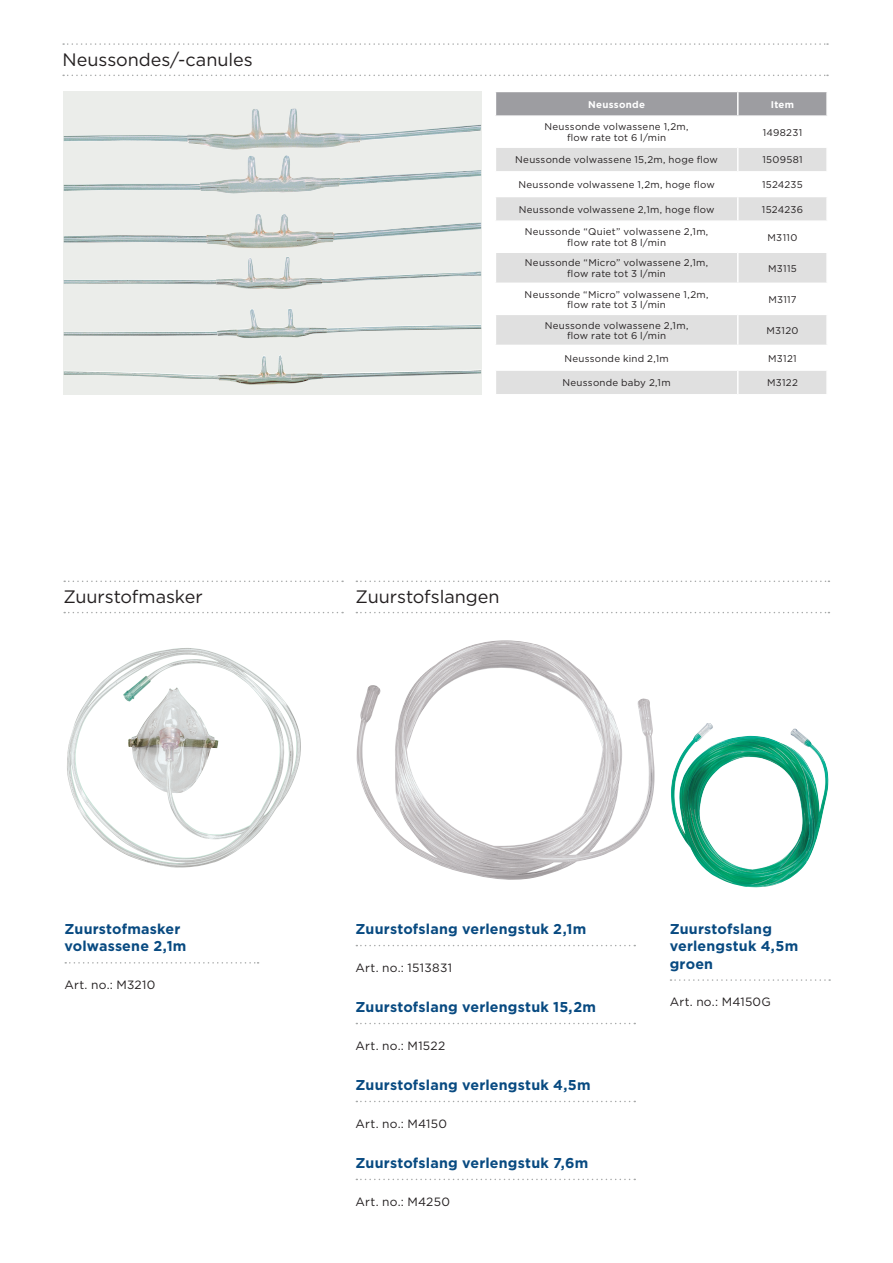
<style>
.page{position:relative;width:893px;height:1263px;background:#fff}
.page>*{position:absolute;margin:0;border:0;box-sizing:border-box;transform-origin:0 0}
.t1{font:18px "Gotham";color:#231f20}
.t2{font:700 14.25px/17.2px "Gotham";letter-spacing:.015em;color:#084a81}
.t3{font:12px "Gotham";letter-spacing:.025em;color:#231f20}
.t4{font:9.75px/10.5px "Gotham";letter-spacing:.025em;color:#231f20;text-align:center}
.t5{font:700 9.75px "Gotham";letter-spacing:.03em;color:#fff}
</style>
<div class="page">
<svg style="left:63px;top:43px;width:765px;height:2px"></svg>
<svg style="left:63px;top:75px;width:765px;height:1px"></svg>
<svg style="left:64px;top:580px;width:279px;height:2px"></svg>
<svg style="left:64px;top:612px;width:279px;height:1px"></svg>
<svg style="left:356px;top:580px;width:473px;height:2px"></svg>
<svg style="left:356px;top:612px;width:473px;height:1px"></svg>
<div style="left:64px;top:91px;width:418px;height:304px;background:#ebedea"></div>
<img style="left:64px;top:108px;width:417px;height:86px">
<img style="left:357px;top:640px;width:298px;height:240px">
<img style="left:67px;top:648px;width:234px;height:220px">
<svg style="left:356px;top:945px;width:279px;height:1px"></svg>
<svg style="left:356px;top:1023px;width:279px;height:1px"></svg>
<svg style="left:356px;top:1101px;width:279px;height:1px"></svg>
<svg style="left:356px;top:1179px;width:279px;height:1px"></svg>
<svg style="left:65px;top:962px;width:194px;height:1px"></svg>
<div style="left:496px;top:371px;width:330px;height:23px;background:#e0e0e0"></div>
<svg style="left:496px;top:253px;width:330px;height:92px;fill:#e0e0e0"></svg>
<svg style="left:495px;top:92px;width:332px;height:129px"></svg>
<hr style="left:738px;top:220px;width:90px;height:2px;background:#fff">
<hr style="left:737px;top:253px;width:2px;height:30px;background:#fff">
<hr style="left:495px;top:283px;width:243px;height:1px;background:#fff">
<hr style="left:738px;top:283px;width:90px;height:1px;background:#fff">
<hr style="left:737px;top:284px;width:2px;height:30px;background:#fff">
<hr style="left:495px;top:314px;width:243px;height:1px;background:#fff">
<hr style="left:738px;top:314px;width:90px;height:1px;background:#fff">
<hr style="left:737px;top:315px;width:2px;height:30px;background:#fff">
<hr style="left:737px;top:371px;width:2px;height:23px;background:#fff">
<img style="left:671px;top:723px;width:158px;height:165px">
<svg style="left:670px;top:979px;width:160px;height:2px"></svg>
<h1 class="t1" style="left:62px;top:48px;width:192px">Neussondes/-canules</h1>
<p class="t5" style="left:588px;top:98px;width:58px">Neussonde</p>
<p class="t5" style="left:771px;top:98px;width:25px">Item</p>
<p class="t4" style="left:545px;top:121px;width:146px">Neussonde volwassene 1,2m, flow rate tot 6 l/min</p>
<p class="t4" style="left:763px;top:127px;width:41px">1498231</p>
<p class="t4" style="left:515px;top:155px;width:204px">Neussonde volwassene 15,2m, hoge flow</p>
<p class="t4" style="left:762px;top:155px;width:42px">1509581</p>
<p class="t4" style="left:518px;top:179px;width:198px">Neussonde volwassene 1,2m, hoge flow</p>
<p class="t4" style="left:762px;top:179px;width:42px">1524235</p>
<p class="t4" style="left:519px;top:204px;width:197px">Neussonde volwassene 2,1m, hoge flow</p>
<p class="t4" style="left:762px;top:204px;width:43px">1524236</p>
<p class="t4" style="left:525px;top:226px;width:185px">Neussonde “Quiet” volwassene 2,1m, flow rate tot 8 l/min</p>
<p class="t4" style="left:768px;top:232px;width:31px">M3110</p>
<p class="t4" style="left:525px;top:257px;width:185px">Neussonde “Micro” volwassene 2,1m, flow rate tot 3 l/min</p>
<p class="t4" style="left:768px;top:263px;width:30px">M3115</p>
<p class="t4" style="left:525px;top:289px;width:185px">Neussonde “Micro” volwassene 1,2m, flow rate tot 3 l/min</p>
<p class="t4" style="left:768px;top:294px;width:30px">M3117</p>
<p class="t4" style="left:545px;top:320px;width:145px">Neussonde volwassene 2,1m, flow rate tot 6 l/min</p>
<p class="t4" style="left:766px;top:325px;width:33px">M3120</p>
<p class="t4" style="left:564px;top:353px;width:106px">Neussonde kind 2,1m</p>
<p class="t4" style="left:768px;top:353px;width:30px">M3121</p>
<p class="t4" style="left:563px;top:377px;width:110px">Neussonde baby 2,1m</p>
<p class="t4" style="left:767px;top:377px;width:32px">M3122</p>
<h1 class="t1" style="left:63px;top:585px;width:141px">Zuurstofmasker</h1>
<h1 class="t1" style="left:356px;top:585px;width:145px">Zuurstofslangen</h1>
<h2 class="t2" style="left:64px;top:920px;width:124px">Zuurstofmasker volwassene 2,1m</h2>
<p class="t3" style="left:64px;top:977px;width:92px">Art. no.: M3210</p>
<h2 class="t2" style="left:356px;top:920px;width:232px">Zuurstofslang verlengstuk 2,1m</h2>
<p class="t3" style="left:356px;top:960px;width:98px">Art. no.: 1513831</p>
<h2 class="t2" style="left:356px;top:998px;width:242px">Zuurstofslang verlengstuk 15,2m</h2>
<p class="t3" style="left:356px;top:1038px;width:91px">Art. no.: M1522</p>
<h2 class="t2" style="left:356px;top:1076px;width:237px">Zuurstofslang verlengstuk 4,5m</h2>
<p class="t3" style="left:356px;top:1116px;width:93px">Art. no.: M4150</p>
<h2 class="t2" style="left:356px;top:1154px;width:234px">Zuurstofslang verlengstuk 7,6m</h2>
<p class="t3" style="left:356px;top:1194px;width:96px">Art. no.: M4250</p>
<h2 class="t2" style="left:670px;top:920px;width:130px">Zuurstofslang verlengstuk 4,5m groen</h2>
<p class="t3" style="left:670px;top:994px;width:103px">Art. no.: M4150G</p>
</div>
